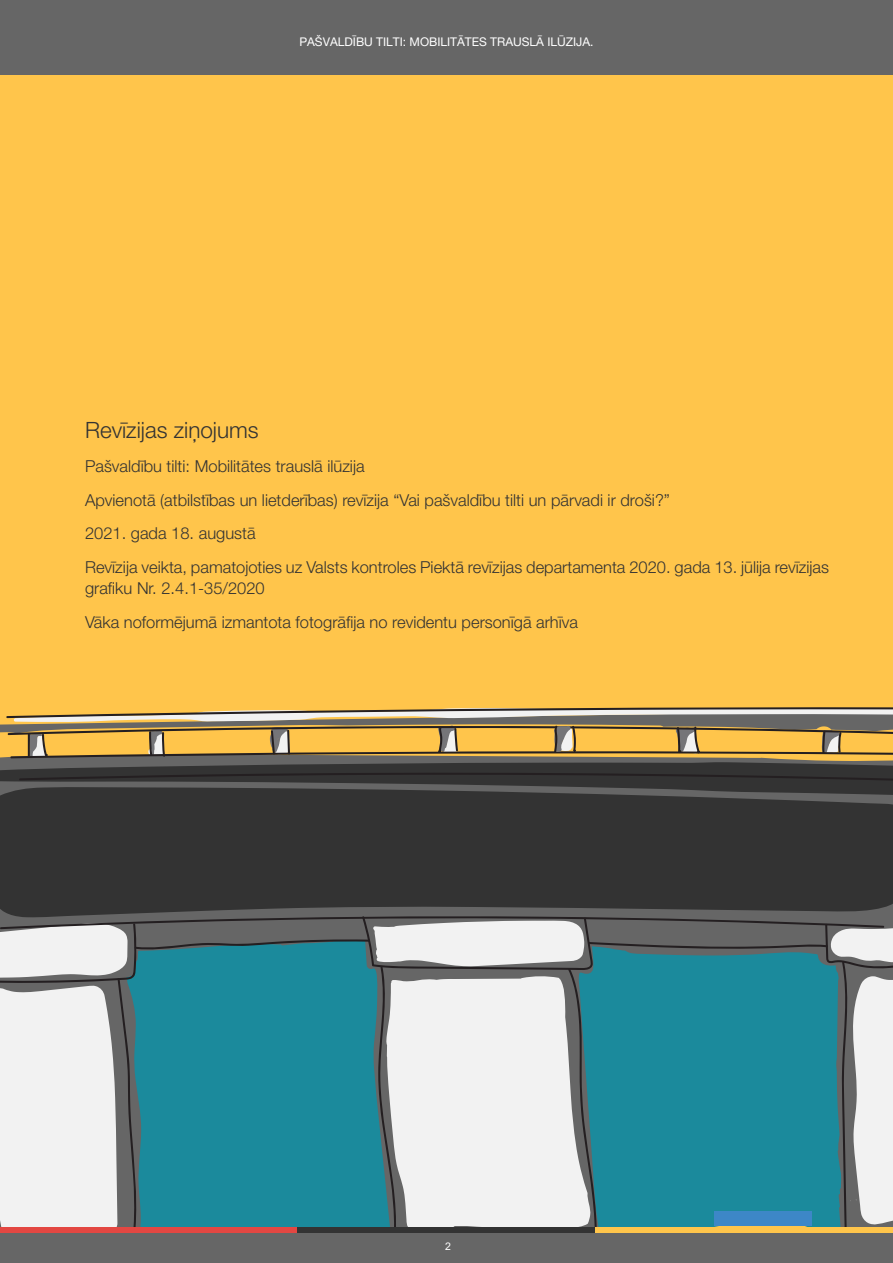
<style>
.page{position:relative;width:893px;height:1263px;background:#fff}
.page>*{position:absolute;margin:0;border:0;box-sizing:border-box;transform-origin:0 0}
.parasts{font:300 22.5px "Helvetica Neue LT Pro";color:#333}
.parasts-2{font:300 16.5px/21px "Helvetica Neue LT Pro";color:#333}
.t1{font:12px "Helvetica Neue LT Pro";color:#fff}
.t2{font:10.5px "Arial";color:#fff}
</style>
<div class="page">
<div style="left:0;top:0;width:893px;height:78px;background:#666"></div>
<div style="left:0;top:1226px;width:893px;height:37px;background:#666"></div>
<div style="left:0;top:1226px;width:297px;height:6px;background:#e34742"></div>
<div style="left:297px;top:1226px;width:298px;height:6px;background:#333"></div>
<div style="left:595px;top:1226px;width:298px;height:6px;background:#ffc54b"></div>
<div style="left:0;top:75px;width:893px;height:410px;background:#ffc54b"></div>
<div style="left:0;top:485px;width:893px;height:222px;background:#ffc54b"></div>
<div style="left:0;top:796px;width:893px;height:120px;background:#333"></div>
<svg style="left:0;top:707px;width:893px;height:89px;background:#8b7954"></svg>
<svg style="left:0;top:916px;width:893px;height:310px"></svg>
<svg style="left:386px;top:976px;width:205px;height:250px;fill:#f2f2f2"></svg>
<div style="left:715px;top:1211px;width:97px;height:15px;background:#3d87c7"></div>
<div style="left:425px;top:1211px;width:98px;height:15px;background:#f2f2f2"></div>
<p class="t1" style="left:299px;top:35px;width:296px">PAŠVALDĪBU TILTI: MOBILITĀTES TRAUSLĀ ILŪZIJA.</p>
<p class="parasts" style="left:85px;top:416px;width:175px">Revīzijas ziņojums</p>
<p class="parasts-2" style="left:85px;top:455px;width:281px">Pašvaldību tilti: Mobilitātes trauslā ilūzija</p>
<p class="parasts-2" style="left:85px;top:489px;width:586px">Apvienotā (atbilstības un lietderības) revīzija “Vai pašvaldību tilti un pārvadi ir droši?”</p>
<p class="parasts-2" style="left:85px;top:522px;width:172px">2021. gada 18. augustā</p>
<p class="parasts-2" style="left:85px;top:556px;width:746px">Revīzija veikta, pamatojoties uz Valsts kontroles Piektā revīzijas departamenta 2020. gada 13. jūlija revīzijas grafiku Nr. 2.4.1-35/2020</p>
<p class="parasts-2" style="left:85px;top:611px;width:495px">Vāka noformējumā izmantota fotogrāfija no revidentu personīgā arhīva</p>
<p class="t2" style="left:445px;top:1239px;width:7px">2</p>
</div>
